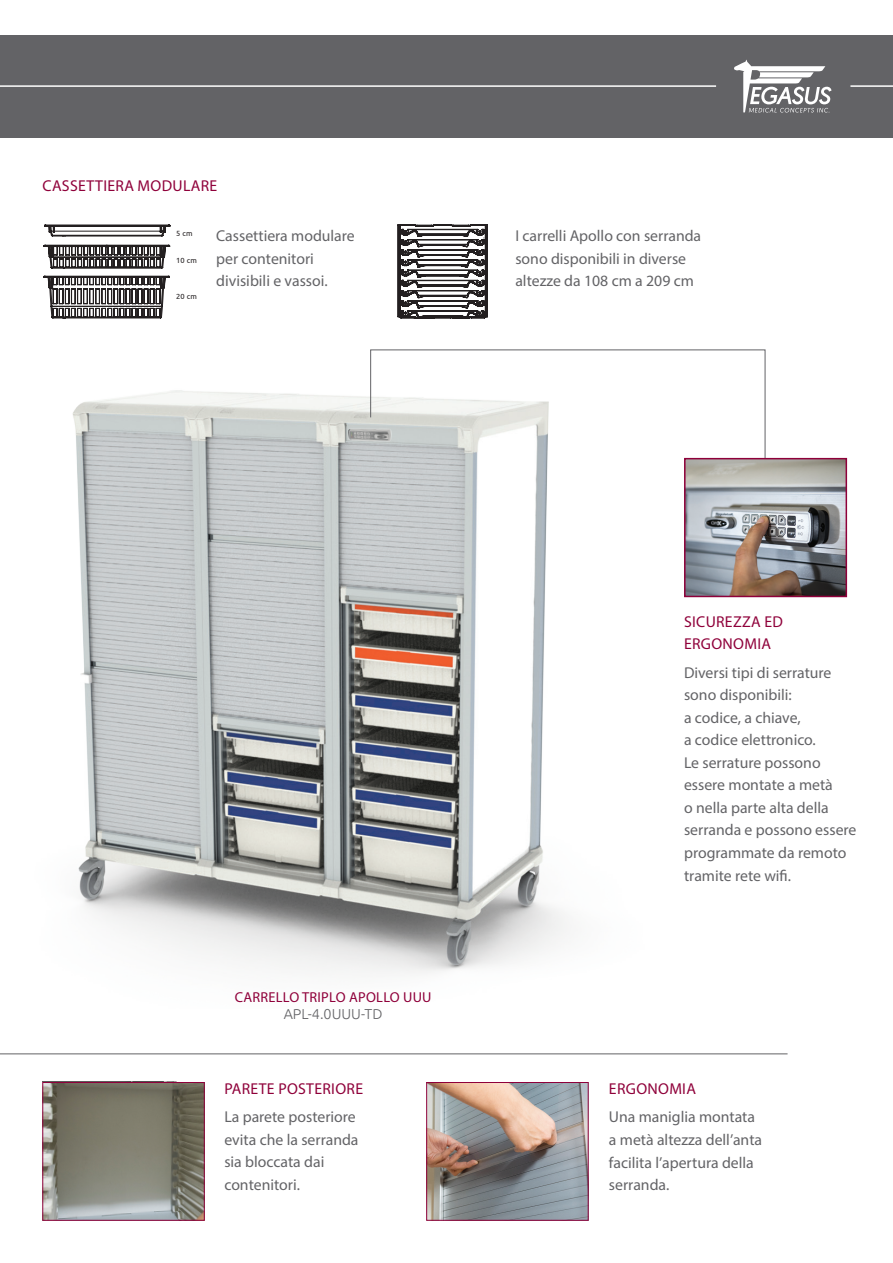
<style>
.page{position:relative;width:893px;height:1263px;background:#fff}
.page>*{position:absolute;margin:0;border:0;box-sizing:border-box;transform-origin:0 0}
.t1{font:15.75px/22.5px "Myriad Pro";color:#636366}
.t2{font:15.75px/22.5px "Myriad Pro";letter-spacing:.02em;color:#8f003a}
.t3{font:14.4px "Myriad Pro";letter-spacing:.02em;color:#8f003a}
.t4{font:300 14.4px "Ubuntu";color:#636366}
.t5{font:7.5px "Ubuntu";letter-spacing:.025em;color:#231f20}
</style>
<div class="page">
<img style="left:428px;top:1084px;width:158px;height:134px">
<div style="left:426px;top:1082px;width:162px;height:138px;border:1px solid #8f003a"></div>
<img style="left:43px;top:245px;width:733px;height:728px">
<hr style="left:0;top:1053px;width:787px;height:1px;background:#636366">
<div style="left:0;top:35px;width:893px;height:102px;background:#636366"></div>
<hr style="left:850px;top:85px;width:43px;height:2px;background:#fff">
<hr style="left:0;top:85px;width:716px;height:2px;background:#fff">
<svg style="left:734px;top:60px;width:97px;height:53px"></svg>
<img style="left:43px;top:312px;width:26px;height:661px">
<img style="left:45px;top:1084px;width:157px;height:134px">
<img style="left:344px;top:421px;width:26px;height:31px">
<svg style="left:370px;top:349px;width:396px;height:179px"></svg>
<img style="left:687px;top:461px;width:157px;height:133px">
<div style="left:684px;top:458px;width:163px;height:139px;border:2px solid #8f003a"></div>
<svg style="left:44px;top:225px;width:126px;height:93px"></svg>
<svg style="left:398px;top:225px;width:89px;height:93px"></svg>
<p class="t2" style="left:43px;top:175px;width:176px">CASSETTIERA MODULARE</p>
<p class="t5" style="left:176px;top:229px;width:18px">5 cm</p>
<p class="t5" style="left:176px;top:256px;width:22px">10 cm</p>
<p class="t5" style="left:176px;top:292px;width:22px">20 cm</p>
<p class="t1" style="left:216px;top:225px;width:140px">Cassettiera modulare per contenitori divisibili e vassoi.</p>
<p class="t1" style="left:515px;top:225px;width:187px">I carrelli Apollo con serranda sono disponibili in diverse altezze da 108 cm a 209 cm</p>
<p class="t3" style="left:235px;top:988px;width:198px">CARRELLO TRIPLO APOLLO UUU</p>
<p class="t4" style="left:284px;top:1005px;width:100px">APL-4.0UUU-TD</p>
<p class="t2" style="left:224px;top:1077px;width:140px">PARETE POSTERIORE</p>
<p class="t1" style="left:224px;top:1105px;width:136px">La parete posteriore evita che la serranda sia bloccata dai contenitori.</p>
<p class="t2" style="left:684px;top:610px;width:100px">SICUREZZA ED<br>ERGONOMIA</p>
<p class="t1" style="left:684px;top:661px;width:174px">Diversi tipi di serrature sono disponibili:<br>a codice, a chiave,<br>a codice elettronico.<br>Le serrature possono essere montate a metà<br>o nella parte alta della serranda e possono essere programmate da remoto tramite rete wifi.</p>
<p class="t2" style="left:609px;top:1077px;width:89px">ERGONOMIA</p>
<p class="t1" style="left:609px;top:1106px;width:155px">Una maniglia montata a metà altezza dell’anta facilita l’apertura della serranda.</p>
</div>
